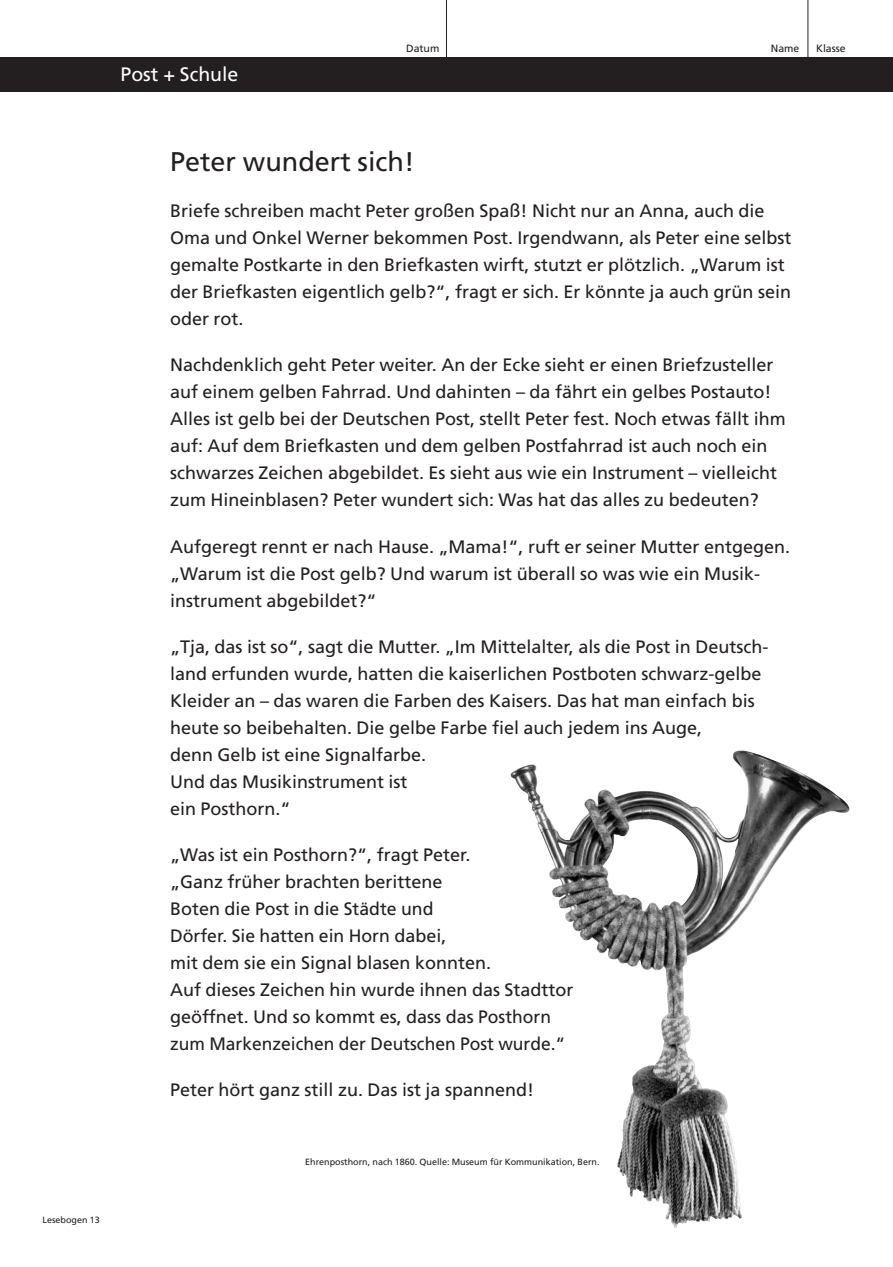
<style>
.page{position:relative;width:893px;height:1267px;background:#fff}
.page>*{position:absolute;margin:0;border:0;box-sizing:border-box;transform-origin:0 0}
.t1{font:27px "Frutiger";color:#231f20}
.t2{font:19.5px "Frutiger";color:#fff}
.t3{font:18px/27px "Frutiger";color:#231f20}
.t4{font:10.5px "Frutiger";color:#231f20}
.t5{font:9px "Frutiger";color:#231f20}
</style>
<div class="page">
<img style="left:641px;top:750px;width:209px;height:478px">
<div style="left:0;top:57px;width:893px;height:34px;background:#231f20"></div>
<hr style="left:446px;top:0;width:1px;height:87px;background:#231f20">
<hr style="left:807px;top:0;width:1px;height:87px;background:#231f20">
<p class="t2" style="left:121px;top:66px;width:119px">Post + Schule</p>
<p class="t4" style="left:406px;top:44px;width:35px">Datum</p>
<p class="t4" style="left:771px;top:44px;width:30px">Name</p>
<p class="t4" style="left:816px;top:44px;width:31px">Klasse</p>
<p class="t5" style="left:43px;top:1216px;width:59px">Lesebogen 13</p>
<h1 class="t1" style="left:170px;top:151px;width:246px">Peter wundert sich!</h1>
<p class="t3" style="left:170px;top:199px;width:623px">Briefe schreiben macht Peter großen Spaß! Nicht nur an Anna, auch die Oma und Onkel Werner bekommen Post. Irgendwann, als Peter eine selbst gemalte Postkarte in den Brief kasten wirft, stutzt er plötzlich. „Warum ist der Briefkasten eigentlich gelb?“, fragt er sich. Er könnte ja auch grün sein oder rot.</p>
<p class="t3" style="left:170px;top:353px;width:617px">Nachdenklich geht Peter weiter. An der Ecke sieht er einen Briefzusteller auf einem gelben Fahrrad. Und dahinten – da fährt ein gelbes Postauto!<br>Alles ist gelb bei der Deutschen Post, stellt Peter fest. Noch etwas fällt ihm auf: Auf dem Briefkasten und dem gelben Postfahrrad ist auch noch ein schwarzes Zeichen abgebildet. Es sieht aus wie ein Instrument – vielleicht zum Hineinblasen? Peter wundert sich: Was hat das alles zu bedeuten?</p>
<p class="t3" style="left:170px;top:534px;width:622px">Aufgeregt rennt er nach Hause. „Mama!“, ruft er seiner Mutter entgegen. „Warum ist die Post gelb? Und warum ist überall so was wie ein Musik - instrument abgebildet?“</p>
<p class="t3" style="left:170px;top:634px;width:600px">„Tja, das ist so“, sagt die Mutter. „Im Mittelalter, als die Post in Deutsch&shy;land erfunden wurde, hatten die kaiserlichen Postboten schwarz-gelbe Kleider an – das waren die Farben des Kaisers. Das hat man einfach bis heute so beibehalten. Die gelbe Farbe fiel auch jedem ins Auge,<br>denn Gelb ist eine Signalfarbe.<br>Und das Musikinstrument ist<br>ein Posthorn.“</p>
<p class="t3" style="left:170px;top:842px;width:405px">„Was ist ein Posthorn?“, fragt Peter.<br>„Ganz früher brachten berittene<br>Boten die Post in die Städte und<br>Dörfer. Sie hatten ein Horn dabei,<br>mit dem sie ein Signal blasen konnten.<br>Auf dieses Zeichen hin wurde ihnen das Stadttor geöffnet. Und so kommt es, dass das Posthorn zum Markenzeichen der Deutschen Post wurde.“</p>
<p class="t3" style="left:170px;top:1077px;width:366px">Peter hört ganz still zu. Das ist ja spannend!</p>
<p class="t5" style="left:305px;top:1159px;width:296px">Ehrenposthorn, nach 1860. Quelle: Museum für Kommunikation, Bern.</p>
</div>
